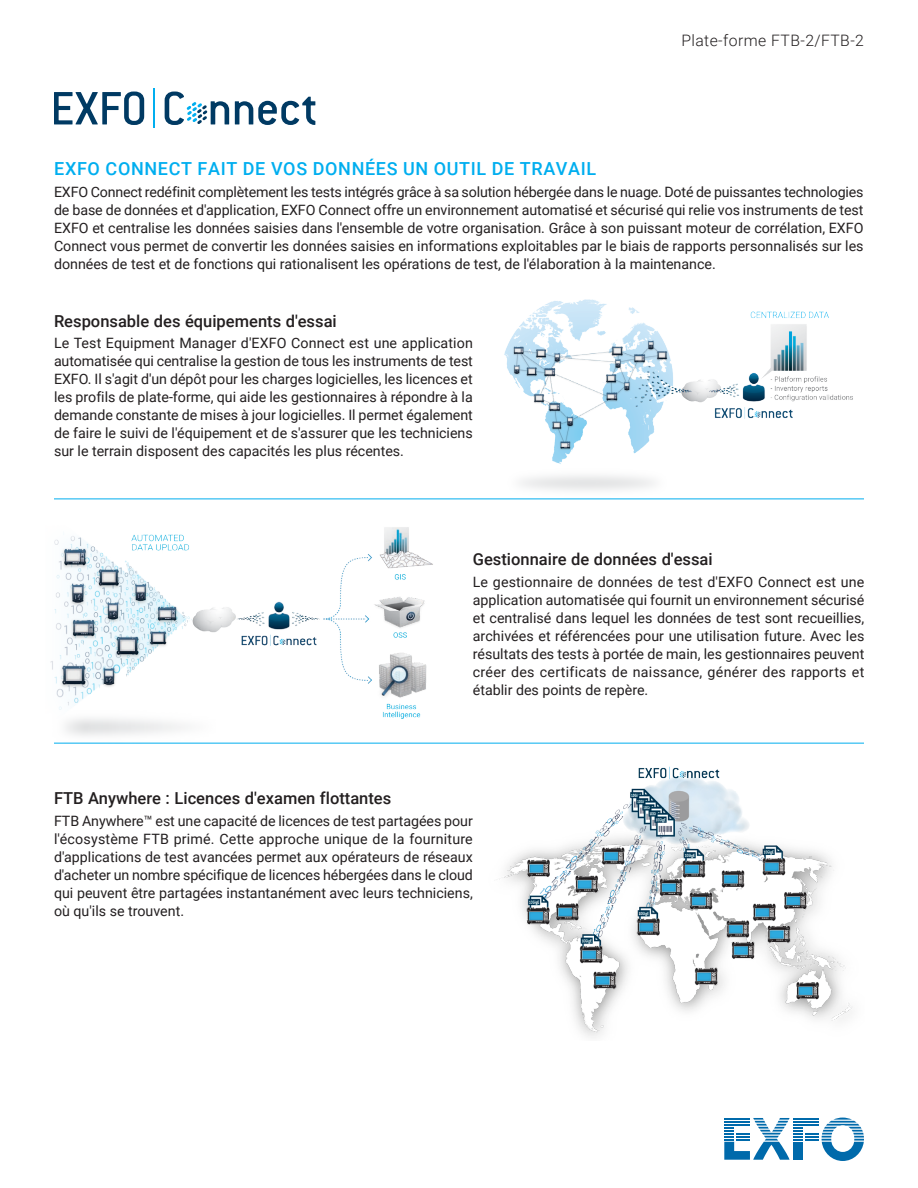
<style>
.page{position:relative;width:918px;height:1188px;background:#fff}
.page>*{position:absolute;margin:0;border:0;box-sizing:border-box;transform-origin:0 0}
.Titre{font:500 18px "Roboto";letter-spacing:.035em;color:#00aeef}
.Sous-titre_1{font:500 16.5px "Roboto";color:#231f20}
.t1{font:300 15.75px "Roboto";letter-spacing:.025em;color:#231f20}
.Texte{font:14.25px/18px "Roboto";color:#231f20;text-align:justify}
</style>
<div class="page">
<svg style="left:724px;top:1118px;width:140px;height:43px"></svg>
<hr style="left:724px;top:1124px;width:26px;height:2px;background:#006aab">
<img style="left:50px;top:527px;width:395px;height:216px">
<img style="left:488px;top:299px;width:376px;height:200px">
<hr style="left:54px;top:499px;width:810px;height:1px;background:#00aeef">
<hr style="left:54px;top:743px;width:810px;height:1px;background:#00aeef">
<svg style="left:165px;top:92px;width:64px;height:33px"></svg>
<svg style="left:235px;top:97px;width:80px;height:28px"></svg>
<svg style="left:54px;top:92px;width:90px;height:33px"></svg>
<hr style="left:154px;top:88px;width:1px;height:39px;background:#00aeef">
<img style="left:499px;top:766px;width:354px;height:272px">
<p class="t1" style="left:681px;top:30px;width:184px">Plate-forme FTB-2/FTB-2</p>
<p class="Titre" style="left:54px;top:156px;width:544px">EXFO CONNECT FAIT DE VOS DONNÉES UN OUTIL DE TRAVAIL</p>
<p class="Texte" style="left:54px;top:182px;width:811px">EXFO Connect redéfinit complètement les tests intégrés grâce à sa solution hébergée dans le nuage. Doté de puissantes technologies de base de données et d'application, EXFO Connect offre un environnement automatisé et sécurisé qui relie vos instruments de test EXFO et centralise les données saisies dans l'ensemble de votre organisation. Grâce à son puissant moteur de corrélation, EXFO Connect vous permet de convertir les données saisies en informations exploitables par le biais de rapports personnalisés sur les données de test et de fonctions qui rationalisent les opérations de test, de l'élaboration à la maintenance.</p>
<p class="Sous-titre_1" style="left:54px;top:309px;width:284px">Responsable des équipements d'essai</p>
<p class="Texte" style="left:54px;top:334px;width:420px">Le Test Equipment Manager d'EXFO Connect est une application automatisée qui centralise la gestion de tous les instruments de test EXFO. Il s'agit d'un dépôt pour les charges logicielles, les licences et les profils de plate-forme, qui aide les gestionnaires à répondre à la demande constante de mises à jour logicielles. Il permet également de faire le suivi de l'équipement et de s'assurer que les techniciens sur le terrain disposent des capacités les plus récentes.</p>
<p class="Sous-titre_1" style="left:473px;top:548px;width:241px">Gestionnaire de données d'essai</p>
<p class="Texte" style="left:473px;top:572px;width:393px">Le gestionnaire de données de test d'EXFO Connect est une application automatisée qui fournit un environnement sécurisé et centralisé dans lequel les données de test sont recueillies, archivées et référencées pour une utilisation future. Avec les résultats des tests à portée de main, les gestionnaires peuvent créer des certificats de naissance, générer des rapports et établir des points de repère.</p>
<p class="Sous-titre_1" style="left:54px;top:787px;width:339px">FTB Anywhere : Licences d'examen flottantes</p>
<p class="Texte" style="left:54px;top:811px;width:420px">FTB Anywhere™ est une capacité de licences de test partagées pour l'écosystème FTB primé. Cette approche unique de la fourniture d'applications de test avancées permet aux opérateurs de réseaux d'acheter un nombre spécifique de licences hébergées dans le cloud qui peuvent être partagées instantanément avec leurs techniciens, où qu'ils se trouvent.</p>
</div>
